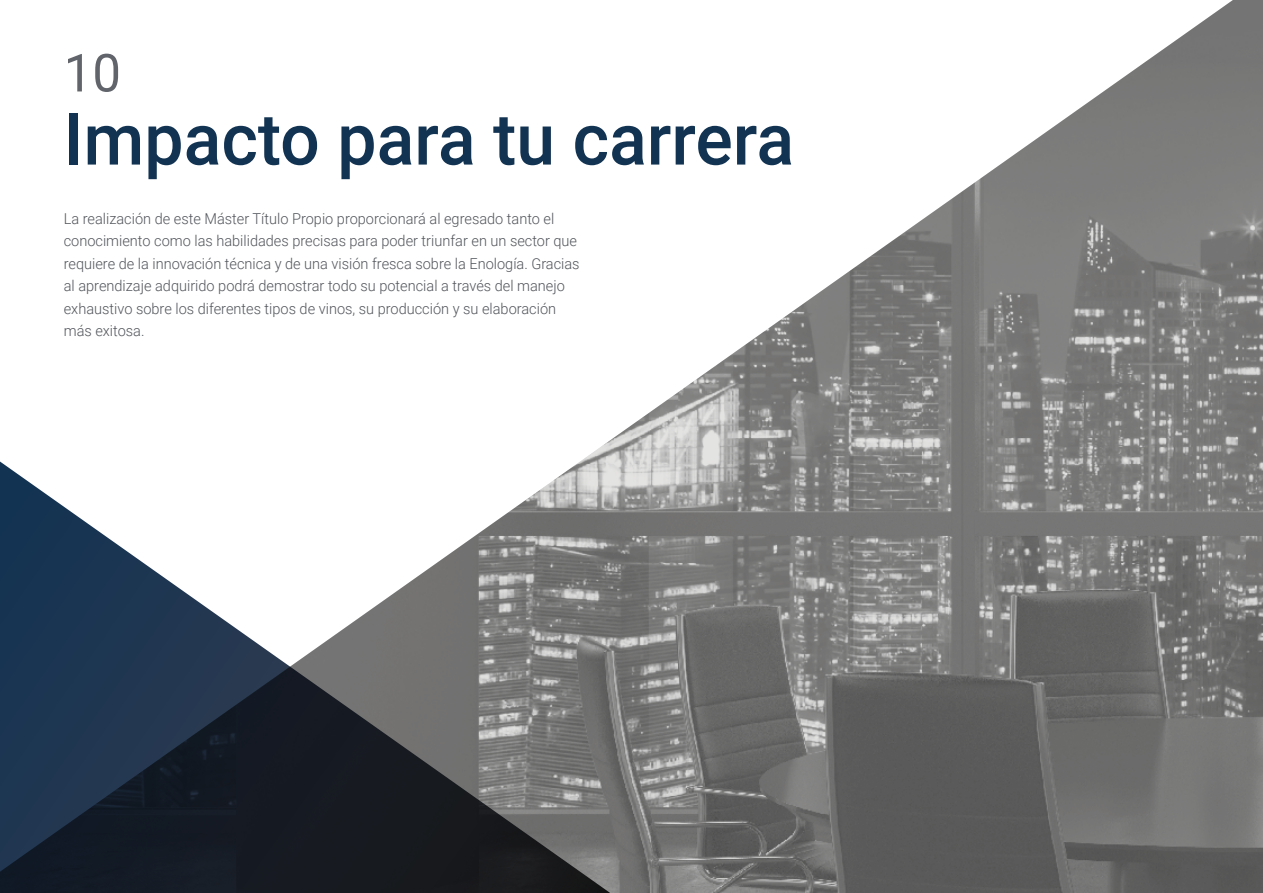
<style>
.page{position:relative;width:1263px;height:893px;background:#fff}
.page>*{position:absolute;margin:0;border:0;box-sizing:border-box;transform-origin:0 0}
.t1{font:500 72px "Roboto";color:#123352}
.t2{font:52.5px "Roboto";color:#61646a}
.t3{font:300 15px/22.5px "Roboto";color:#52555b}
</style>
<div class="page">
<img style="left:602px;top:0;width:661px;height:893px">
<svg style="left:0;top:446px;width:640px;height:447px"></svg>
<h2 class="t2" style="left:64px;top:36px;width:59px">10</h2>
<h1 class="t1" style="left:64px;top:89px;width:732px">Impacto para tu carrera</h1>
<p class="t3" style="left:64px;top:207px;width:517px">La realización de este Máster Título Propio proporcionará al egresado tanto el conocimiento como las habilidades precisas para poder triunfar en un sector que requiere de la innovación técnica y de una visión fresca sobre la Enología. Gracias al aprendizaje adquirido podrá demostrar todo su potencial a través del manejo exhaustivo sobre los diferentes tipos de vinos, su producción y su elaboración más exitosa.</p>
</div>
